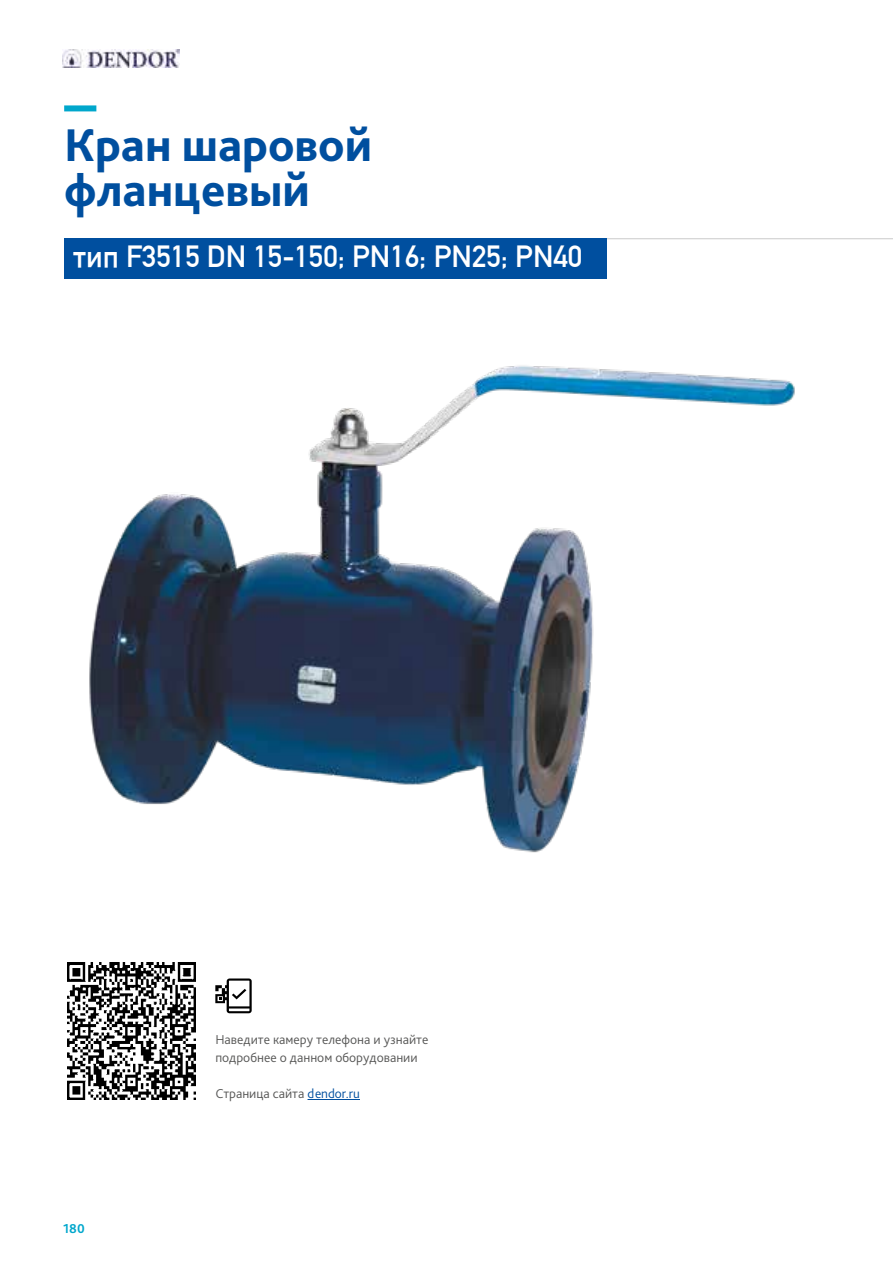
<style>
.page{position:relative;width:893px;height:1263px;background:#fff}
.page>*{position:absolute;margin:0;border:0;box-sizing:border-box;transform-origin:0 0}
.t1{font:800 48px/45px "Bliss Pro";color:#004f9f}
.t2{font:700 30px "DIN Alternate";color:#fff}
.t3{font:300 13.5px/18px "Bliss Pro";color:#575756}
.t4{font:700 13.5px "Bliss Pro";color:#00a7cc}
.s1{color:#004f9f}
</style>
<div class="page">
<img style="left:62px;top:50px;width:118px;height:17px">
<img style="left:89px;top:365px;width:706px;height:488px">
<hr style="left:64px;top:238px;width:829px;height:1px;background:#d0d0d0">
<div style="left:64px;top:105px;width:32px;height:6px;background:#00a7cc"></div>
<hr style="left:308px;top:1099px;width:52px;height:1px;background:#004f9f">
<div style="left:64px;top:238px;width:542px;height:40px;background:#004f9f"></div>
<svg style="left:215px;top:978px;width:37px;height:35px"></svg>
<img style="left:67px;top:962px;width:128px;height:138px">
<h1 class="t1" style="left:64px;top:121px;width:309px">Кран шаровой фланцевый</h1>
<h2 class="t2" style="left:73px;top:234px;width:511px">тип F3515 DN 15-150; PN16; PN25; PN40</h2>
<p class="t4" style="left:63px;top:1220px;width:23px">180</p>
<p class="t3" style="left:215px;top:1030px;width:215px">Наведите камеру телефона и узнайте подробнее о данном оборудовании</p>
<p class="t3" style="left:215px;top:1084px;width:146px">Страница сайта <span class="s1">dendor.ru</span></p>
</div>
